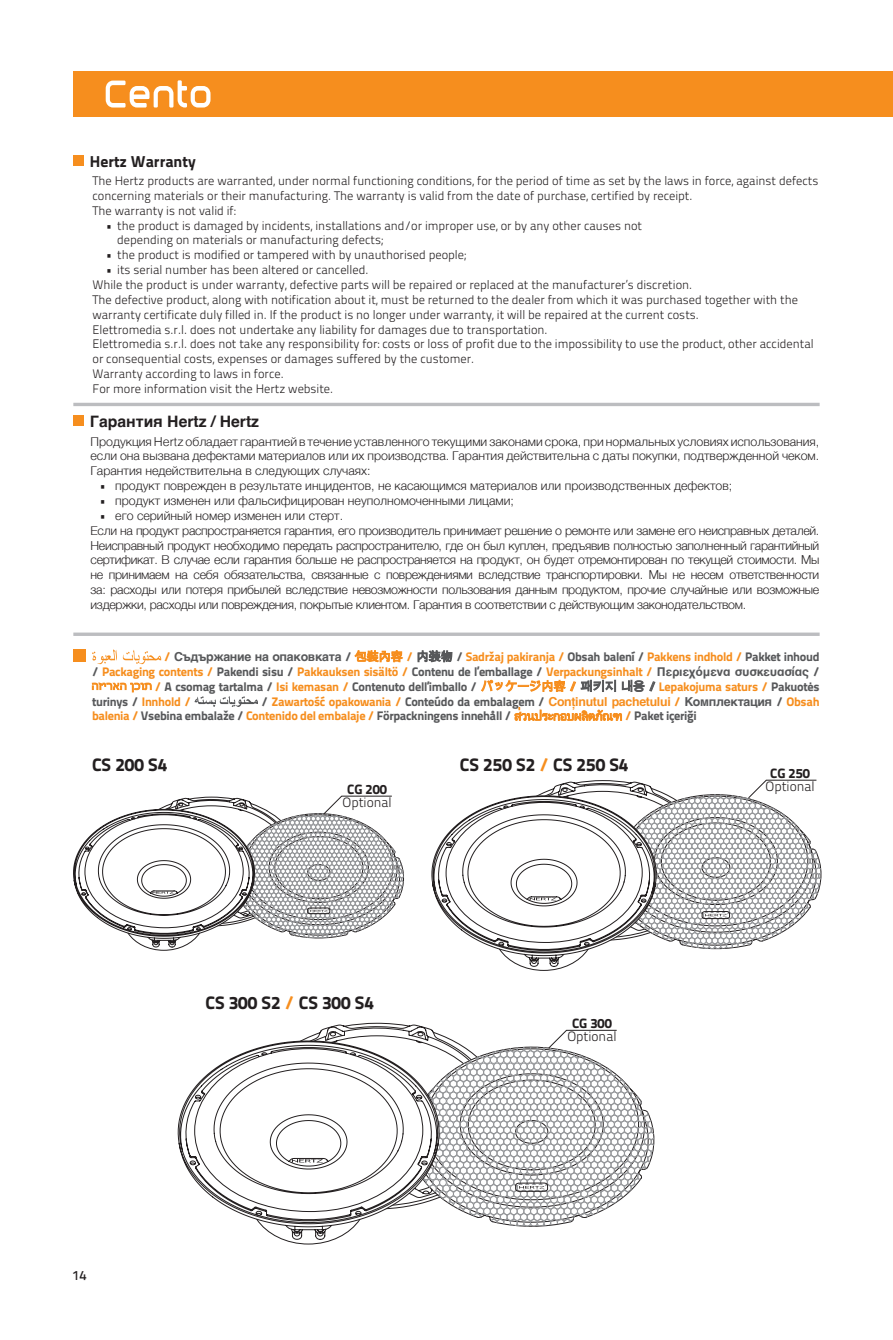
<style>
.page{position:relative;width:893px;height:1340px;background:#fff}
.page>*{position:absolute;margin:0;border:0;box-sizing:border-box;transform-origin:0 0}
.t1{font:18px "Titillium Text 25 L 999 wt";color:#231f20}
.t2{font:700 15.75px "Helvetica";color:#231f20}
.t3{font:15.75px "Titillium Text 25 L 999 wt";color:#231f20}
.t4{font:13.5px "Titillium Text 25 L 250 wt";color:#231f20}
.t5{font:13.5px "Titillium Text 25 L 999 wt";color:#231f20}
.t6{font:13.5px "Titillium Text 25 L 600 wt";color:#231f20}
.t7{font:12.38px/14.8px "Titillium Text 25 L 250 wt";color:#231f20}
.t8{font:300 12.38px/14.8px "Helvetica";color:#231f20;text-align:justify}
.t9{font:12.38px/14.8px "Titillium Text 25 L 999 wt";letter-spacing:-.025em;color:#57585a}
.t10{font:12.38px "Titillium Text 25 L 999 wt";letter-spacing:-.025em;color:#f68e1e}
.s1{font-family:"Titillium Text 25 L 250 wt";font-weight:400}
.s2{font-family:"Helvetica";font-weight:700;color:#57585a}
.s3{color:#57585a}
.s4{font-family:"Arial Unicode MS"}
.s5{font-family:"Arial Unicode MS";color:#57585a}
.s6{color:#f68e1e}
.s7{font-family:"Arial Unicode MS";color:#f68e1e}
.s8{font-family:"Helvetica";font-weight:700;color:#f68e1e}
.s9{font-family:"Helvetica";font-weight:700}
</style>
<div class="page">
<div style="left:73px;top:71px;width:820px;height:46px;background:#f68e1e"></div>
<svg style="left:106px;top:80px;width:105px;height:27px"></svg>
<div style="left:73px;top:649px;width:13px;height:13px;background:#f68e1e"></div>
<svg style="left:123px;top:650px;width:38px;height:14px"></svg>
<svg style="left:92px;top:649px;width:25px;height:15px"></svg>
<svg style="left:92px;top:682px;width:60px;height:10px"></svg>
<svg style="left:195px;top:696px;width:63px;height:11px"></svg>
<hr style="left:73px;top:403px;width:747px;height:3px;background:#bcbdc0">
<svg style="left:73px;top:632px;width:747px;height:4px;fill:#bfc0c3"></svg>
<div style="left:73px;top:415px;width:11px;height:11px;background:#f68e1e"></div>
<div style="left:73px;top:155px;width:11px;height:10px;background:#f68e1e"></div>
<svg style="left:323px;top:1022px;width:108px;height:7px"></svg>
<svg style="left:178px;top:1093px;width:12px;height:81px"></svg>
<svg style="left:492px;top:632px;width:222px;height:4px"></svg>
<svg style="left:431px;top:779px;width:391px;height:191px"></svg>
<svg style="left:73px;top:795px;width:331px;height:155px"></svg>
<svg style="left:190px;top:1029px;width:465px;height:215px"></svg>
<p class="t3" style="left:90px;top:149px;width:107px">Hertz Warranty</p>
<p class="t7" style="left:92px;top:172px;width:727px">The Hertz products are warranted, under normal functioning conditions, for the period of time as set by the laws in force, against defects concerning materials or their manufacturing. The warranty is valid from the date of purchase, certified by receipt.</p>
<p class="t7" style="left:92px;top:202px;width:145px">The warranty is not valid if:</p>
<p class="t7" style="left:106px;top:217px;width:538px">• the product is damaged by incidents, installations and/or improper use, or by any other causes not</p>
<p class="t7" style="left:117px;top:232px;width:268px">depending on materials or manufacturing defects;</p>
<p class="t7" style="left:106px;top:247px;width:362px">• the product is modified or tampered with by unauthorised people;</p>
<p class="t7" style="left:106px;top:262px;width:264px">• its serial number has been altered or cancelled.</p>
<p class="t7" style="left:92px;top:276px;width:601px">While the product is under warranty, defective parts will be repaired or replaced at the manufacturer’s discretion.</p>
<p class="t7" style="left:92px;top:291px;width:707px">The defective product, along with notification about it, must be returned to the dealer from which it was purchased together with the warranty certificate duly filled in. If the product is no longer under warranty, it will be repaired at the current costs.</p>
<p class="t7" style="left:92px;top:321px;width:457px">Elettromedia s.r.l. does not undertake any liability for damages due to transportation.</p>
<p class="t7" style="left:92px;top:336px;width:723px">Elettromedia s.r.l. does not take any responsibility for: costs or loss of profit due to the impossibility to use the product, other accidental or consequential costs, expenses or damages suffered by the customer.</p>
<p class="t7" style="left:92px;top:366px;width:193px">Warranty according to laws in force.</p>
<p class="t7" style="left:92px;top:380px;width:242px">For more information visit the Hertz website.</p>
<p class="t2" style="left:90px;top:408px;width:171px">Гарантия Hertz / Hertz</p>
<p class="t8" style="left:91px;top:433px;width:730px">Продукция Hertz обладает гарантией в течение уставленного текущими законами срока, при нормальных условиях использования, если она вызвана дефектами материалов или их производства. Гарантия действительна с даты покупки, подтвержденной чеком.<br>Гарантия недействительна в следующих случаях:</p>
<p class="t8" style="left:100px;top:477px;width:634px"><span class="s1">•</span> продукт поврежден в результате инцидентов, не касающимся материалов или производственных дефектов;</p>
<p class="t8" style="left:100px;top:492px;width:416px"><span class="s1">•</span> продукт изменен или фальсифицирован неуполномоченными лицами;</p>
<p class="t8" style="left:100px;top:507px;width:245px"><span class="s1">•</span> его серийный номер изменен или стерт.</p>
<p class="t8" style="left:91px;top:522px;width:730px">Если на продукт распространяется гарантия, его производитель принимает решение о ремонте или замене его неисправных деталей.<br>Неисправный продукт необходимо передать распространителю, где он был куплен, предъявив полностью заполненный гарантийный сертификат. В случае если гарантия больше не распространяется на продукт, он будет отремонтирован по текущей стоимости. Мы не принимаем на себя обязательства, связанные с повреждениями вследствие транспортировки. Мы не несем ответственности за: расходы или потеря прибылей вследствие невозможности пользования данным продуктом, прочие случайные или возможные издержки, расходы или повреждения, покрытые клиентом. Гарантия в соответствии с действующим законодательством.</p>
<p class="t10" style="left:164px;top:647px;width:657px">/ <span class="s2">Съдържание на опаковката</span> <span class="s3">/</span> <span class="s4">包裝內容</span> / <span class="s5">内装物</span> <span class="s3">/</span> Sadržaj pakiranja / <span class="s3">Obsah balení /</span> Pakkens indhold / <span class="s3">Pakket inhoud</span></p>
<p class="t10" style="left:92px;top:661px;width:729px"><span class="s3">/</span> Packaging contents / <span class="s3">Pakendi sisu /</span> Pakkauksen sisältö / <span class="s3">Contenu de l’emballage /</span> Verpackungsinhalt / <span class="s2">Περιεχόμενα συσκευασίας</span> <span class="s3">/</span></p>
<p class="t9" style="left:155px;top:678px;width:666px"><span class="s6">/</span> A csomag tartalma / <span class="s6">Isi kemasan /</span> Contenuto dell’imballo / <span class="s7">パッケージ内容</span> <span class="s6">/</span> <span class="s4">패키지 내용</span> / <span class="s6">Lepakojuma saturs /</span> Pakuotės</p>
<p class="t9" style="left:92px;top:693px;width:101px">turinys / <span class="s6">Innhold /</span></p>
<p class="t9" style="left:92px;top:693px;width:729px;text-indent:169px">/ <span class="s6">Zawartość opakowania /</span> Conteúdo da embalagem / <span class="s8">Conținutul pachetului</span> <span class="s6">/</span> <span class="s9">Комплектация</span> / <span class="s6">Obsah balenia /</span> Vsebina embalaže / <span class="s6">Contenido del embalaje /</span> Förpackningens innehåll / <span class="s7">ส่วนประกอบผลิตภัณฑ</span> <span class="s6">/</span> Paket içeriği</p>
<p class="t1" style="left:92px;top:750px;width:77px">CS 200 S4</p>
<p class="t1" style="left:460px;top:750px;width:170px">CS 250 S2 <span class="s6">/</span> CS 250 S4</p>
<p class="t5" style="left:770px;top:762px;width:41px">CG 250</p>
<p class="t5" style="left:347px;top:778px;width:41px">CG 200</p>
<p class="t4" style="left:765px;top:776px;width:51px">Optional</p>
<p class="t4" style="left:343px;top:792px;width:51px">Optional</p>
<p class="t6" style="left:73px;top:1264px;width:16px">14</p>
<p class="t1" style="left:205px;top:988px;width:170px">CS 300 S2 <span class="s6">/</span> CS 300 S4</p>
<p class="t5" style="left:572px;top:1012px;width:41px">CG 300</p>
<p class="t4" style="left:567px;top:1026px;width:51px">Optional</p>
</div>
